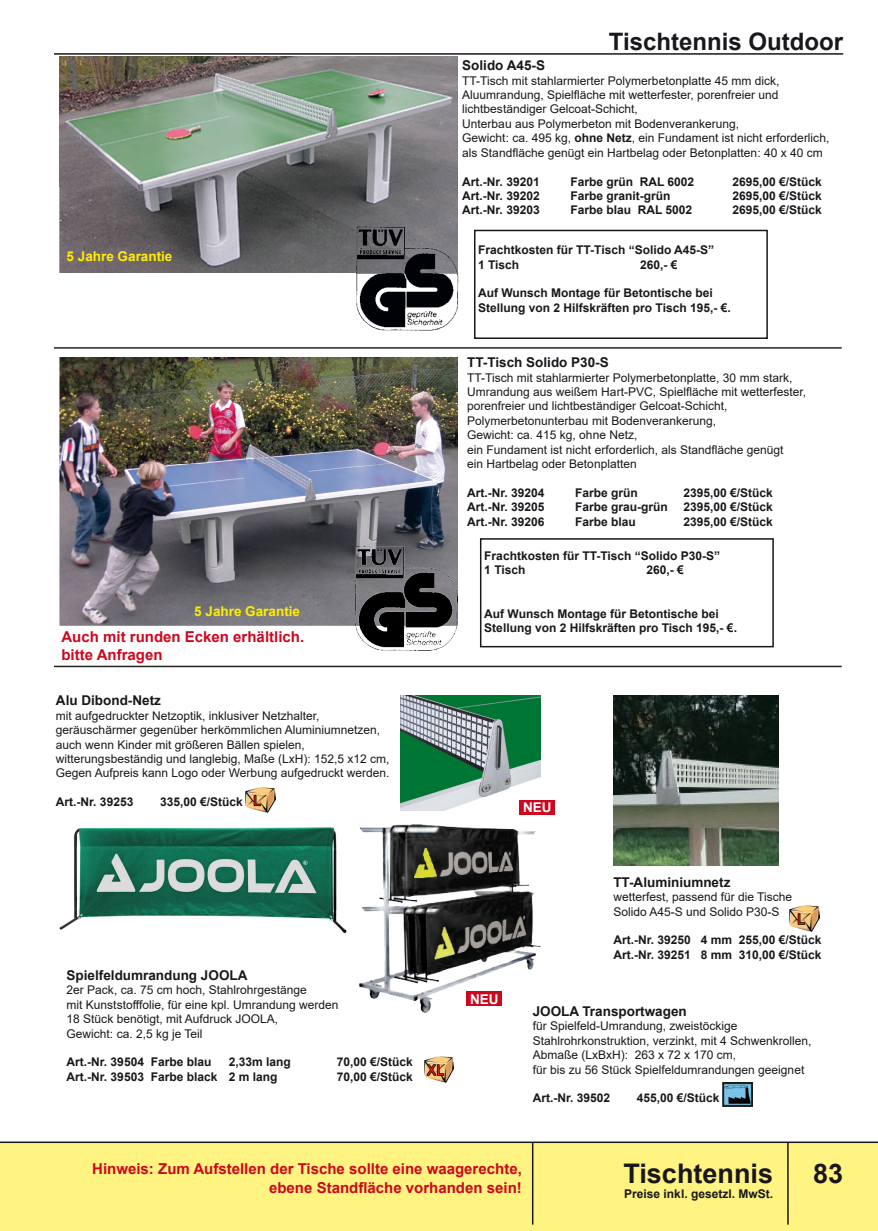
<style>
.page{position:relative;width:878px;height:1231px;background:#fff}
.page>*{position:absolute;margin:0;border:0;box-sizing:border-box;transform-origin:0 0}
.t1{font:700 27px "Arial";color:#1a171c}
.t2{font:700 24px "Arial";color:#1a171c}
.t3{font:700 15px "Arial";color:#cd071e}
.t4{font:700 13.5px "Arial";color:#1a171c}
.t5{font:700 13.5px "Arial";color:#ffed00}
.t6{font:700 13.5px "Arial";color:#fff}
.t7{font:12px/14.4px "Arial";color:#1a171c}
.t8{font:700 12px "Arial";color:#1a171c}
.s1{font-weight:700}
</style>
<div class="page">
<div style="left:0;top:1142px;width:877px;height:88px;background:#fff381"></div>
<hr style="left:54px;top:53px;width:789px;height:2px;background:#1a171c">
<hr style="left:787px;top:1142px;width:1px;height:82px;background:#1a171c">
<hr style="left:532px;top:1142px;width:1px;height:82px;background:#1a171c">
<hr style="left:0;top:1141px;width:877px;height:1px;background:#1a171c">
<img style="left:613px;top:695px;width:165px;height:170px">
<img style="left:59px;top:56px;width:398px;height:130px">
<img style="left:59px;top:186px;width:299px;height:87px">
<img style="left:358px;top:186px;width:99px;height:41px">
<img style="left:60px;top:357px;width:397px;height:268px">
<img style="left:356px;top:227px;width:102px;height:103px">
<img style="left:356px;top:227px;width:101px;height:46px">
<img style="left:355px;top:546px;width:102px;height:104px">
<svg style="left:54px;top:347px;width:787px;height:1px"></svg>
<div style="left:480px;top:538px;width:293px;height:109px;border:2px solid #1a171c"></div>
<svg style="left:54px;top:665px;width:787px;height:2px;background:#706f6b"></svg>
<img style="left:789px;top:905px;width:30px;height:26px">
<img style="left:424px;top:1056px;width:30px;height:26px">
<img style="left:400px;top:695px;width:140px;height:115px">
<img style="left:722px;top:1082px;width:30px;height:24px">
<img style="left:245px;top:787px;width:30px;height:25px">
<div style="left:519px;top:799px;width:36px;height:15px;background:#cd071e"></div>
<div style="left:474px;top:230px;width:293px;height:109px;border:2px solid #1a171c"></div>
<img style="left:59px;top:827px;width:288px;height:106px">
<img style="left:359px;top:824px;width:181px;height:188px">
<div style="left:466px;top:991px;width:36px;height:14px;background:#cd071e"></div>
<p class="t5" style="left:67px;top:246px;width:107px">5 Jahre Garantie</p>
<p class="t5" style="left:194px;top:601px;width:107px">5 Jahre Garantie</p>
<p class="t3" style="left:61px;top:625px;width:244px">Auch mit runden Ecken erhältlich.</p>
<p class="t3" style="left:61px;top:643px;width:103px">bitte Anfragen</p>
<p class="t4" style="left:56px;top:691px;width:106px">Alu Dibond-Netz</p>
<p class="t7" style="left:56px;top:708px;width:326px">mit aufgedruckter Netzoptik, inklusiver Netzhalter, geräuschärmer gegenüber herkömmlichen Aluminiumnetzen,</p>
<p class="t7" style="left:56px;top:737px;width:335px">auch wenn Kinder mit größeren Bällen spielen, witterungsbeständig und langlebig, Maße (LxH): 152,5 x12 cm,</p>
<p class="t7" style="left:56px;top:765px;width:335px">Gegen Aufpreis kann Logo oder Werbung aufgedruckt werden.</p>
<p class="t8" style="left:56px;top:793px;width:79px">Art.-Nr. 39253</p>
<p class="t8" style="left:160px;top:793px;width:84px">335,00 €/Stück</p>
<p class="t4" style="left:67px;top:965px;width:182px">Spielfeldumrandung JOOLA</p>
<p class="t7" style="left:67px;top:982px;width:242px">2er Pack, ca. 75 cm hoch, Stahlrohrgestänge</p>
<p class="t7" style="left:67px;top:997px;width:273px">mit Kunststofffolie, für eine kpl. Umrandung werden</p>
<p class="t7" style="left:67px;top:1011px;width:213px">18 Stück benötigt, mit Aufdruck JOOLA,</p>
<p class="t7" style="left:67px;top:1026px;width:137px">Gewicht: ca. 2,5 kg je Teil</p>
<p class="t8" style="left:67px;top:1053px;width:146px">Art.-Nr. 39504 Farbe blau</p>
<p class="t8" style="left:229px;top:1053px;width:64px">2,33m lang</p>
<p class="t8" style="left:337px;top:1053px;width:78px">70,00 €/Stück</p>
<p class="t8" style="left:67px;top:1068px;width:212px">Art.-Nr. 39503 Farbe black 2 m lang</p>
<p class="t8" style="left:337px;top:1068px;width:78px">70,00 €/Stück</p>
<p class="t2" style="left:608px;top:25px;width:236px">Tischtennis Outdoor</p>
<p class="t4" style="left:462px;top:56px;width:84px">Solido A45-S</p>
<p class="t7" style="left:462px;top:73px;width:318px">TT-Tisch mit stahlarmierter Polymerbetonplatte 45 mm dick,</p>
<p class="t7" style="left:462px;top:88px;width:318px">Aluumrandung, Spielfläche mit wetterfester, porenfreier und</p>
<p class="t7" style="left:462px;top:102px;width:177px">lichtbeständiger Gelcoat-Schicht,</p>
<p class="t7" style="left:462px;top:116px;width:278px">Unterbau aus Polymerbeton mit Bodenverankerung,</p>
<p class="t7" style="left:462px;top:131px;width:368px">Gewicht: ca. 495 kg, <span class="s1">ohne Netz</span>, ein Fundament ist nicht erforderlich,</p>
<p class="t7" style="left:462px;top:145px;width:362px">als Standfläche genügt ein Hartbelag oder Betonplatten: 40 x 40 cm</p>
<p class="t8" style="left:462px;top:173px;width:79px">Art.-Nr. 39201</p>
<p class="t8" style="left:570px;top:173px;width:125px">Farbe grün RAL 6002</p>
<p class="t8" style="left:732px;top:173px;width:91px">2695,00 €/Stück</p>
<p class="t8" style="left:462px;top:187px;width:79px">Art.-Nr. 39202</p>
<p class="t8" style="left:570px;top:187px;width:102px">Farbe granit-grün</p>
<p class="t8" style="left:732px;top:187px;width:91px">2695,00 €/Stück</p>
<p class="t8" style="left:462px;top:202px;width:79px">Art.-Nr. 39203</p>
<p class="t8" style="left:570px;top:202px;width:123px">Farbe blau RAL 5002</p>
<p class="t8" style="left:732px;top:202px;width:91px">2695,00 €/Stück</p>
<p class="t8" style="left:478px;top:241px;width:238px">Frachtkosten für TT-Tisch “Solido A45-S”</p>
<p class="t8" style="left:478px;top:256px;width:43px">1 Tisch</p>
<p class="t8" style="left:640px;top:256px;width:39px">260,- €</p>
<p class="t8" style="left:478px;top:285px;width:236px">Auf Wunsch Montage für Betontische bei</p>
<p class="t8" style="left:478px;top:299px;width:254px">Stellung von 2 Hilfskräften pro Tisch 195,- €.</p>
<p class="t4" style="left:467px;top:353px;width:143px">TT-Tisch Solido P30-S</p>
<p class="t7" style="left:467px;top:370px;width:326px">TT-Tisch mit stahlarmierter Polymerbetonplatte, 30 mm stark,</p>
<p class="t7" style="left:467px;top:384px;width:340px">Umrandung aus weißem Hart-PVC, Spielfläche mit wetterfester,</p>
<p class="t7" style="left:467px;top:399px;width:262px">porenfreier und lichtbeständiger Gelcoat-Schicht,</p>
<p class="t7" style="left:467px;top:413px;width:250px">Polymerbetonunterbau mit Bodenverankerung,</p>
<p class="t7" style="left:467px;top:427px;width:172px">Gewicht: ca. 415 kg, ohne Netz,</p>
<p class="t7" style="left:467px;top:442px;width:318px">ein Fundament ist nicht erforderlich, als Standfläche genügt</p>
<p class="t7" style="left:467px;top:456px;width:171px">ein Hartbelag oder Betonplatten</p>
<p class="t8" style="left:467px;top:484px;width:79px">Art.-Nr. 39204</p>
<p class="t8" style="left:575px;top:484px;width:64px">Farbe grün</p>
<p class="t8" style="left:683px;top:484px;width:91px">2395,00 €/Stück</p>
<p class="t8" style="left:467px;top:498px;width:79px">Art.-Nr. 39205</p>
<p class="t8" style="left:575px;top:498px;width:94px">Farbe grau-grün</p>
<p class="t8" style="left:683px;top:498px;width:91px">2395,00 €/Stück</p>
<p class="t8" style="left:467px;top:513px;width:79px">Art.-Nr. 39206</p>
<p class="t8" style="left:575px;top:513px;width:62px">Farbe blau</p>
<p class="t8" style="left:683px;top:513px;width:91px">2395,00 €/Stück</p>
<p class="t8" style="left:484px;top:547px;width:237px">Frachtkosten für TT-Tisch “Solido P30-S”</p>
<p class="t8" style="left:484px;top:561px;width:43px">1 Tisch</p>
<p class="t8" style="left:646px;top:561px;width:39px">260,- €</p>
<p class="t8" style="left:484px;top:605px;width:236px">Auf Wunsch Montage für Betontische bei</p>
<p class="t8" style="left:484px;top:619px;width:254px">Stellung von 2 Hilfskräften pro Tisch 195,- €.</p>
<p class="t6" style="left:470px;top:989px;width:30px">NEU</p>
<p class="t6" style="left:523px;top:797px;width:30px">NEU</p>
<p class="t4" style="left:613px;top:872px;width:118px">TT-Aluminiumnetz</p>
<p class="t7" style="left:613px;top:889px;width:180px">wetterfest, passend für die Tische</p>
<p class="t7" style="left:613px;top:904px;width:168px">Solido A45-S und Solido P30-S</p>
<p class="t8" style="left:613px;top:931px;width:210px">Art.-Nr. 39250 4 mm 255,00 €/Stück</p>
<p class="t8" style="left:613px;top:946px;width:210px">Art.-Nr. 39251 8 mm 310,00 €/Stück</p>
<p class="t4" style="left:532px;top:1001px;width:156px">JOOLA Transportwagen</p>
<p class="t7" style="left:532px;top:1018px;width:206px">für Spielfeld-Umrandung, zweistöckige</p>
<p class="t7" style="left:532px;top:1033px;width:280px">Stahlrohrkonstruktion, verzinkt, mit 4 Schwenkrollen,</p>
<p class="t7" style="left:532px;top:1047px;width:205px">Abmaße (LxBxH): 263 x 72 x 170 cm,</p>
<p class="t7" style="left:532px;top:1061px;width:273px">für bis zu 56 Stück Spielfeldumrandungen geeignet</p>
<p class="t8" style="left:532px;top:1089px;width:79px">Art.-Nr. 39502</p>
<p class="t8" style="left:636px;top:1089px;width:84px">455,00 €/Stück</p>
<p class="t3" style="left:92px;top:1158px;width:431px">Hinweis: Zum Aufstellen der Tische sollte eine waagerechte,</p>
<p class="t3" style="left:269px;top:1176px;width:254px">ebene Standfläche vorhanden sein!</p>
<h1 class="t1" style="left:623px;top:1154px;width:151px">Tischtennis</h1>
<h1 class="t1" style="left:813px;top:1154px;width:32px">83</h1>
<p class="t8" style="left:624px;top:1184px;width:150px">Preise inkl. gesetzl. MwSt.</p>
</div>
